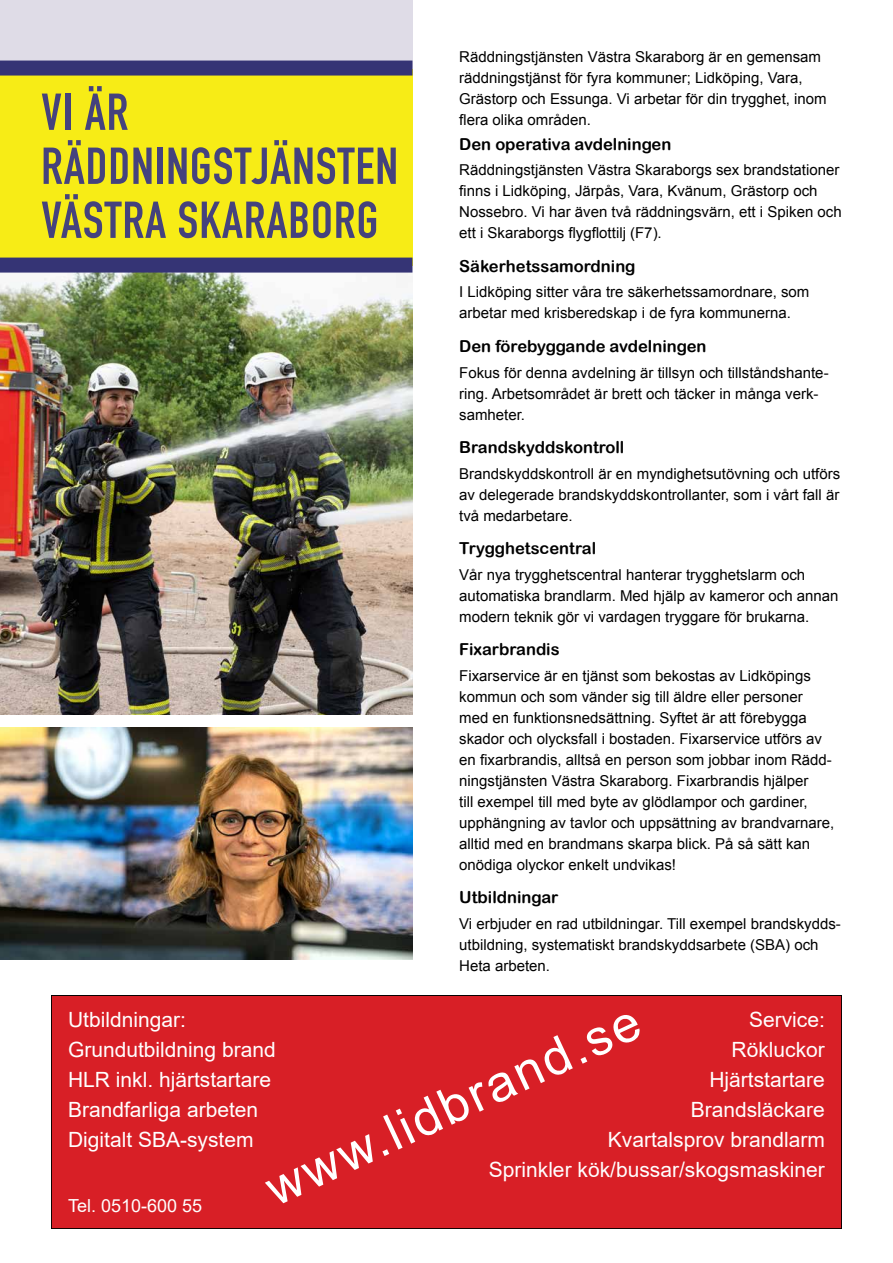
<style>
.page{position:relative;width:893px;height:1263px;background:#fff}
.page>*{position:absolute;margin:0;border:0;box-sizing:border-box;transform-origin:0 0}
.t1{font:700 51px/54px "DIN Condensed";letter-spacing:.02em;color:#45427d}
.t2{font:51px "Arial";color:#fff}
.t3{font:21px/30px "Arial";color:#fff}
.t4{font:18px "Arial";color:#fff}
.t5{font:16.5px "Arial Rounded MT Bold";color:#000}
.t6{font:15px/21px "Arial";color:#000}
</style>
<div class="page">
<img style="left:0;top:273px;width:412px;height:442px">
<div style="left:0;top:68px;width:412px;height:197px;background:#f7ec16"></div>
<div style="left:0;top:0;width:412px;height:68px;background:#dfdce7"></div>
<div style="left:51px;top:995px;width:791px;height:234px;background:#d81f26"></div>
<div style="left:51px;top:995px;width:791px;height:234px;border:1px solid #000"></div>
<div style="left:0;top:258px;width:412px;height:15px;background:#353475"></div>
<div style="left:0;top:61px;width:412px;height:15px;background:#353475"></div>
<img style="left:0;top:728px;width:412px;height:232px">
<h1 class="t1" style="left:41px;top:85px;width:358px">VI ÄR<br>RÄDDNINGSTJÄNSTEN<br>VÄSTRA SKARABORG</h1>
<p class="t6" style="left:459px;top:46px;width:369px">Räddningstjänsten Västra Skaraborg är en gemensam räddningstjänst för fyra kommuner; Lidköping, Vara, Grästorp och Essunga. Vi arbetar för din trygghet, inom flera olika områden.</p>
<p class="t5" style="left:459px;top:135px;width:214px">Den operativa avdelningen</p>
<p class="t6" style="left:459px;top:160px;width:384px">Räddningstjänsten Västra Skaraborgs sex brandstationer finns i Lidköping, Järpås, Vara, Kvänum, Grästorp och Nossebro. Vi har även två räddningsvärn, ett i Spiken och ett i Skaraborgs flygflottilj (F7).</p>
<p class="t5" style="left:459px;top:257px;width:178px">Säkerhetssamordning</p>
<p class="t6" style="left:459px;top:282px;width:352px">I Lidköping sitter våra tre säkerhetssamordnare, som arbetar med krisberedskap i de fyra kommunerna.</p>
<p class="t5" style="left:459px;top:337px;width:249px">Den förebyggande avdelningen</p>
<p class="t6" style="left:459px;top:362px;width:371px">Fokus för denna avdelning är tillsyn och tillståndshante&shy;ring. Arbetsområdet är brett och täcker in många verk&shy;samheter.</p>
<p class="t5" style="left:459px;top:438px;width:167px">Brandskyddskontroll</p>
<p class="t6" style="left:459px;top:463px;width:382px;text-align:justify">Brandskyddskontroll är en myndighetsutövning och utförs av delegerade brandskyddskontrollanter, som i vårt fall är två medarbetare.</p>
<p class="t5" style="left:459px;top:539px;width:138px">Trygghetscentral</p>
<p class="t6" style="left:459px;top:564px;width:381px">Vår nya trygghetscentral hanterar trygghetslarm och automatiska brandlarm. Med hjälp av kameror och annan modern teknik gör vi vardagen tryggare för brukarna.</p>
<p class="t5" style="left:459px;top:640px;width:102px">Fixarbrandis</p>
<p class="t6" style="left:459px;top:665px;width:377px">Fixarservice är en tjänst som bekostas av Lidköpings kommun och som vänder sig till äldre eller personer med en funktionsnedsättning. Syftet är att förebygga skador och olycksfall i bostaden. Fixarservice utförs av en fixarbrandis, alltså en person som jobbar inom Rädd&shy;ningstjänsten Västra Skaraborg. Fixarbrandis hjälper<br>till exempel till med byte av glödlampor och gardiner, upphängning av tavlor och uppsättning av brandvarnare, alltid med en brandmans skarpa blick. På så sätt kan onödiga olyckor enkelt undvikas!</p>
<p class="t5" style="left:459px;top:888px;width:101px">Utbildningar</p>
<p class="t6" style="left:459px;top:913px;width:383px">Vi erbjuder en rad utbildningar. Till exempel brandskydds&shy;utbildning, systematiskt brandskyddsarbete (SBA) och<br>Heta arbeten.</p>
<h1 class="t2" style="left:253px;top:1159px;width:408px;rotate:-25deg">www.lidbrand.se</h1>
<h2 class="t3" style="left:68px;top:1005px;width:209px">Utbildningar:<br>Grundutbildning brand<br>HLR inkl. hjärtstartare<br>Brandfarliga arbeten<br>Digitalt SBA-system</h2>
<h2 class="t3" style="left:489px;top:1005px;width:338px;text-align:right">Service:<br>Rökluckor<br>Hjärtstartare<br>Brandsläckare<br>Kvartalsprov brandlarm<br>Sprinkler kök/bussar/skogsmaskiner</h2>
<p class="t4" style="left:68px;top:1193px;width:136px">Tel. 0510-600 55</p>
</div>
